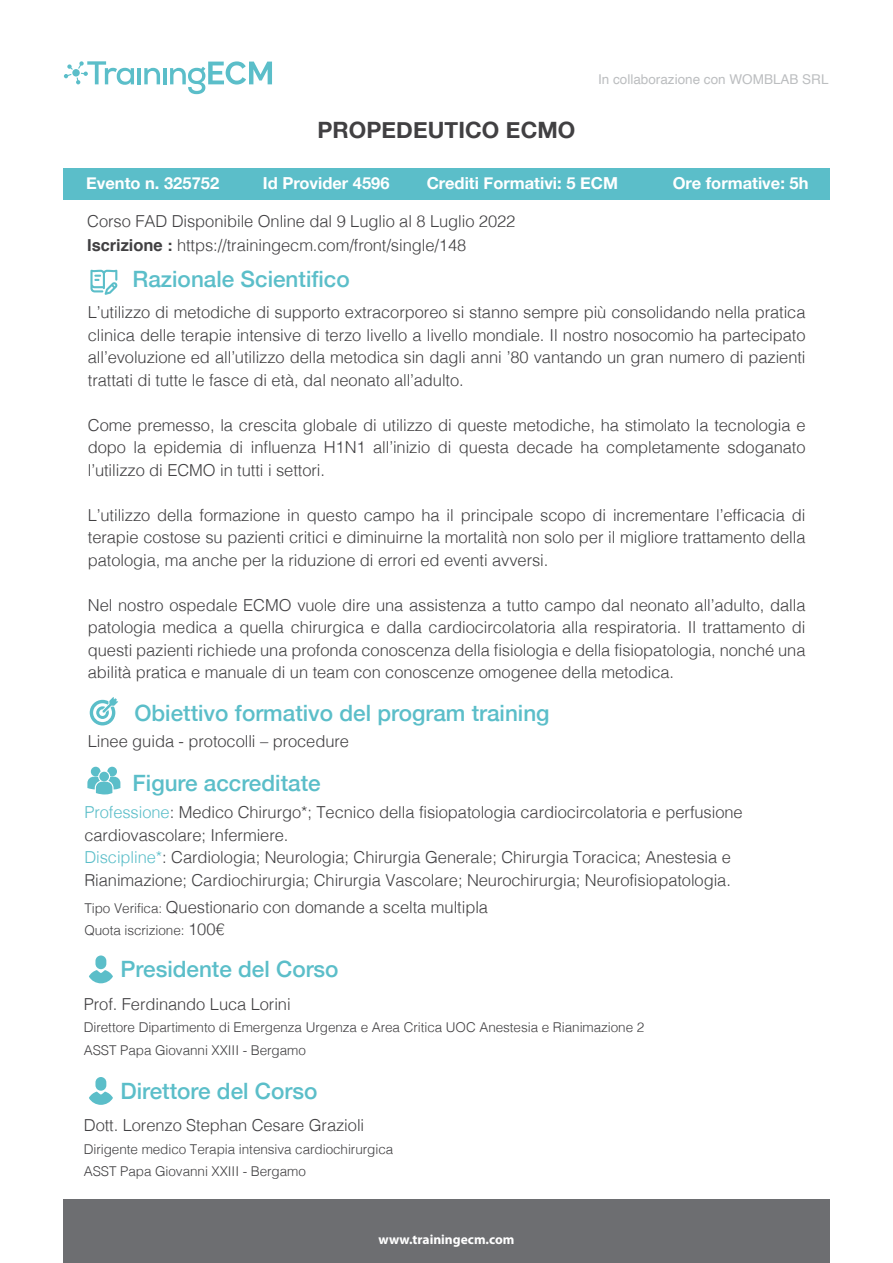
<style>
.page{position:relative;width:893px;height:1263px;background:#fff}
.page>*{position:absolute;margin:0;border:0;box-sizing:border-box;transform-origin:0 0}
.t1{font:500 22.5px "Helvetica Neue";color:#5bbec9}
.t2{font:700 22.5px "Helvetica Neue";letter-spacing:.005em;color:#414042}
.t3{font:300 16.5px/22.5px "Helvetica";letter-spacing:-.005em;color:#414042;text-align:justify}
.t4{font:700 16.5px "Helvetica Neue";color:#fff}
.t5{font:300 13.5px/22.5px "Helvetica";letter-spacing:-.005em;color:#414042}
.t6{font:13.5px "Helvetica";color:#bcbec0}
.t7{font:700 13.5px "Myriad Pro";color:#fff}
.s1{font-weight:700}
.s2{color:#5bbec9}
.s3{font-size:13.5px}
.s4{font-size:16.5px}
</style>
<div class="page">
<div style="left:63px;top:168px;width:767px;height:32px;background:#5bbec9"></div>
<svg style="left:90px;top:270px;width:28px;height:25px"></svg>
<hr style="left:137px;top:68px;width:4px;height:16px;background:#5bbec9">
<svg style="left:144px;top:68px;width:16px;height:16px"></svg>
<hr style="left:163px;top:68px;width:4px;height:16px;background:#5bbec9">
<svg style="left:170px;top:61px;width:102px;height:33px"></svg>
<svg style="left:64px;top:61px;width:70px;height:24px"></svg>
<div style="left:72px;top:69px;width:8px;height:7px;background:#5bbec9;border-radius:50%"></div>
<div style="left:63px;top:1199px;width:767px;height:64px;background:#6d6e71"></div>
<div style="left:95px;top:955px;width:11px;height:14px;background:#5bbec9;border-radius:5px"></div>
<svg style="left:89px;top:970px;width:24px;height:13px"></svg>
<div style="left:95px;top:1077px;width:11px;height:14px;background:#5bbec9;border-radius:5px"></div>
<svg style="left:89px;top:1091px;width:24px;height:14px"></svg>
<svg style="left:90px;top:697px;width:28px;height:28px"></svg>
<svg style="left:87px;top:767px;width:33px;height:27px"></svg>
<h1 class="t2" style="left:317px;top:112px;width:260px">PROPEDEUTICO ECMO</h1>
<p class="t6" style="left:598px;top:69px;width:232px">In collaborazione con WOMBLAB SRL</p>
<p class="t4" style="left:86px;top:170px;width:135px">Evento n. 325752</p>
<p class="t4" style="left:263px;top:170px;width:128px">Id Provider 4596</p>
<p class="t4" style="left:427px;top:170px;width:193px">Crediti Formativi: 5 ECM</p>
<p class="t4" style="left:673px;top:170px;width:137px">Ore formative: 5h</p>
<p class="t3" style="left:87px;top:208px;width:430px;line-height:24px">Corso FAD Disponibile Online dal 9 Luglio al 8 Luglio 2022<br><span class="s1">Iscrizione :</span> https://trainingecm.com/front/single/148</p>
<h1 class="t1" style="left:133px;top:261px;width:219px">Razionale Scientifico</h1>
<p class="t3" style="left:88px;top:300px;width:719px">L’utilizzo di metodiche di supporto extracorporeo si stanno sempre più consolidando nella pratica clinica delle terapie intensive di terzo livello a livello mondiale. Il nostro nosocomio ha partecipato all’evoluzione ed all’utilizzo della metodica sin dagli anni ’80 vantando un gran numero di pazienti trattati di tutte le fasce di età, dal neonato all’adulto.</p>
<p class="t3" style="left:88px;top:413px;width:719px">Come premesso, la crescita globale di utilizzo di queste metodiche, ha stimolato la tecnologia e dopo la epidemia di influenza H1N1 all’inizio di questa decade ha completamente sdoganato l’utilizzo di ECMO in tutti i settori.</p>
<p class="t3" style="left:88px;top:503px;width:719px">L’utilizzo della formazione in questo campo ha il principale scopo di incrementare l’efficacia di terapie costose su pazienti critici e diminuirne la mortalità non solo per il migliore trattamento della patologia, ma anche per la riduzione di errori ed eventi avversi.</p>
<p class="t3" style="left:88px;top:593px;width:719px">Nel nostro ospedale ECMO vuole dire una assistenza a tutto campo dal neonato all’adulto, dalla patologia medica a quella chirurgica e dalla cardiocircolatoria alla respiratoria. Il trattamento di questi pazienti richiede una profonda conoscenza della fisiologia e della fisiopatologia, nonché una abilità pratica e manuale di un team con conoscenze omogenee della metodica.</p>
<h1 class="t1" style="left:134px;top:694px;width:417px">Obiettivo formativo del program training</h1>
<p class="t3" style="left:88px;top:729px;width:263px">Linee guida - protocolli – procedure</p>
<h1 class="t1" style="left:133px;top:765px;width:190px">Figure accreditate</h1>
<p class="t3" style="left:84px;top:800px;width:660px;text-align:left"><span class="s2">Professione</span>: Medico Chirurgo*; Tecnico della fisiopatologia cardiocircolatoria e perfusione cardiovascolare; Infermiere.<br><span class="s2">Discipline*</span>: Cardiologia; Neurologia; Chirurgia Generale; Chirurgia Toracica; Anestesia e Rianimazione; Cardiochirurgia; Chirurgia Vascolare; Neurochirurgia; Neurofisiopatologia.</p>
<p class="t3" style="left:84px;top:895px;width:405px"><span class="s3">Tipo Verifica:</span> Questionario con domande a scelta multipla</p>
<p class="t5" style="left:84px;top:918px;width:142px">Quota iscrizione: <span class="s4">100€</span></p>
<h1 class="t1" style="left:121px;top:951px;width:220px">Presidente del Corso</h1>
<p class="t3" style="left:84px;top:992px;width:208px">Prof. Ferdinando Luca Lorini</p>
<p class="t5" style="left:84px;top:1015px;width:562px">Direttore Dipartimento di Emergenza Urgenza e Area Critica UOC Anestesia e Rianimazione 2<br>ASST Papa Giovanni XXIII - Bergamo</p>
<h1 class="t1" style="left:121px;top:1073px;width:198px">Direttore del Corso</h1>
<p class="t3" style="left:84px;top:1113px;width:282px">Dott. Lorenzo Stephan Cesare Grazioli</p>
<p class="t5" style="left:84px;top:1137px;width:311px">Dirigente medico Terapia intensiva cardiochirurgica<br>ASST Papa Giovanni XXIII - Bergamo</p>
<p class="t7" style="left:378px;top:1230px;width:137px">www.trainingecm.com</p>
</div>
